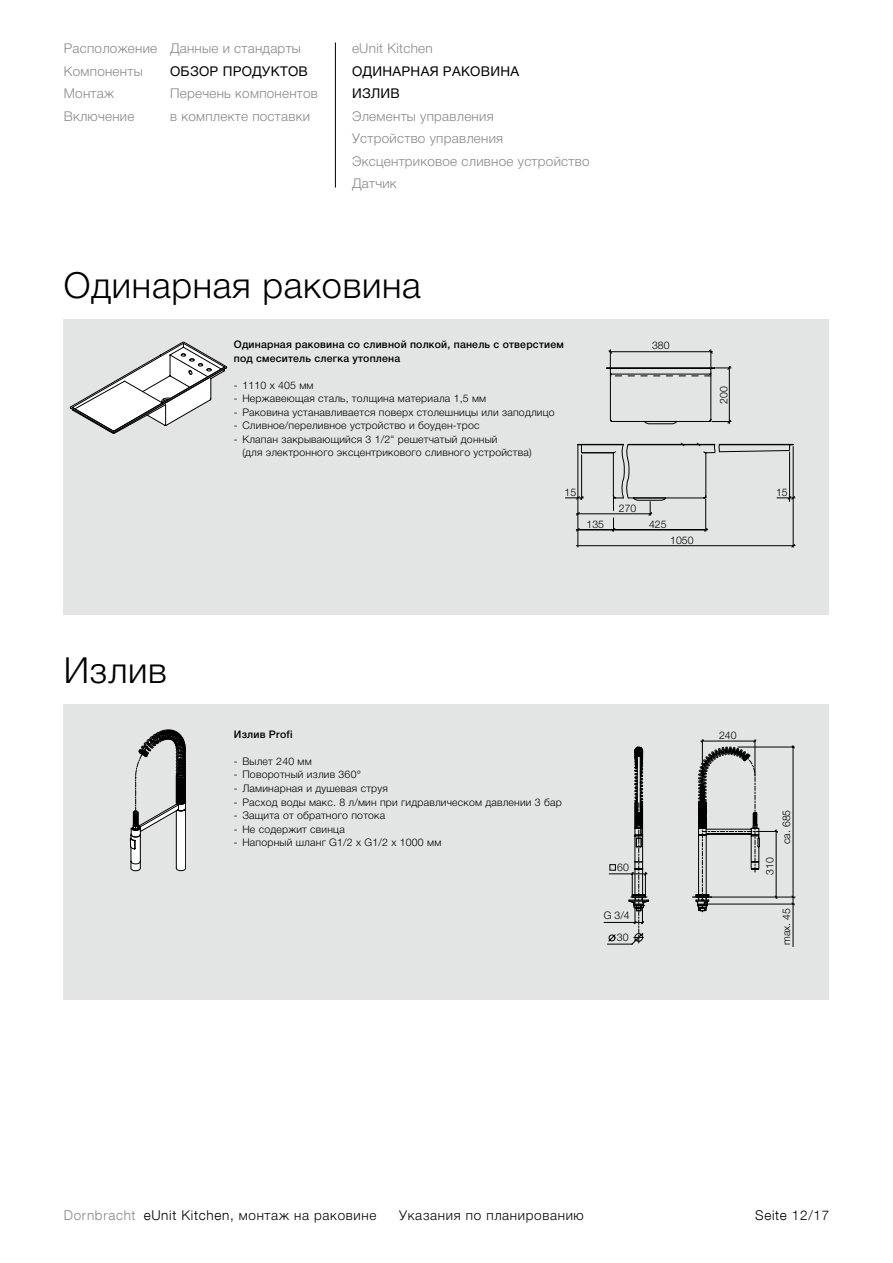
<style>
.page{position:relative;width:893px;height:1263px;background:#fff}
.page>*{position:absolute;margin:0;border:0;box-sizing:border-box;transform-origin:0 0}
.t1{font:300 36px "Helvetica Neue LTCYR";letter-spacing:.02em;color:#000}
.t2{font:300 13.5px/22.5px "Helvetica Neue LTCYR";letter-spacing:.02em;color:#87888a}
.t3{font:300 13.5px "Helvetica Neue LTCYR";letter-spacing:.05em;color:#000}
.t4{font:13.5px/22.5px "Helvetica Neue LTCYR";letter-spacing:.02em;color:#000}
.t5{font:300 13.5px "Helvetica Neue LT Com";letter-spacing:.05em;color:#000}
.t6{font:300 10.5px/13.5px "Helvetica Neue LTCYR";letter-spacing:.02em;color:#000}
.t7{font:500 10.5px/13.5px "Helvetica Neue LTCYR";letter-spacing:.02em;color:#000}
.t8{font:300 10.5px "Helvetica Neue";color:#000}
.s1{font-family:"Helvetica Neue LT Com"}
.s2{font-family:"Helvetica Neue LT Com";color:#87888a}
</style>
<div class="page">
<div style="left:64px;top:319px;width:765px;height:295px;background:#e3e4e4"></div>
<div style="left:64px;top:704px;width:765px;height:295px;background:#e3e4e4"></div>
<svg style="left:70px;top:342px;width:157px;height:92px"></svg>
<hr style="left:604px;top:922px;width:39px;height:1px;background:#000">
<hr style="left:793px;top:746px;width:1px;height:201px;background:#000">
<svg style="left:607px;top:739px;width:188px;height:205px"></svg>
<hr style="left:578px;top:445px;width:1px;height:102px;background:#000">
<hr style="left:793px;top:446px;width:1px;height:101px;background:#000">
<hr style="left:576px;top:545px;width:219px;height:1px;background:#000">
<svg style="left:565px;top:350px;width:230px;height:182px"></svg>
<hr style="left:609px;top:351px;width:103px;height:1px;background:#000">
<svg style="left:130px;top:730px;width:56px;height:141px"></svg>
<hr style="left:335px;top:43px;width:1px;height:145px;background:#000">
<p class="t2" style="left:64px;top:37px;width:95px">Расположение<br>Компоненты<br>Монтаж<br>Включение</p>
<p class="t2" style="left:170px;top:37px;width:132px">Данные и стандарты</p>
<p class="t4" style="left:170px;top:60px;width:93px">Обзор продук</p>
<p class="t4" style="left:280px;top:60px;width:27px">тов</p>
<p class="t2" style="left:170px;top:82px;width:149px">Перечень компонентов в комплекте поставки</p>
<p class="t2" style="left:352px;top:37px;width:82px">eUnit Kitchen</p>
<p class="t4" style="left:352px;top:60px;width:167px">Одинарная раковина<br>Излив</p>
<p class="t2" style="left:352px;top:105px;width:239px">Элементы управления<br>Устройство управления<br>Эксцентриковое сливное устройство<br>Датчик</p>
<h1 class="t1" style="left:64px;top:265px;width:359px">Одинарная раковина</h1>
<p class="t7" style="left:234px;top:338px;width:331px">Одинарная раковина со сливной полкой, панель с отверстием под смеситель слегка утоплена</p>
<p class="t6" style="left:234px;top:379px;width:81px"><span class="s1">-</span> 1110 x 405 мм</p>
<p class="t6" style="left:234px;top:392px;width:254px"><span class="s1">-</span> Нержавеющая сталь, толщина материала 1,5 мм</p>
<p class="t6" style="left:234px;top:406px;width:322px"><span class="s1">-</span> Раковина устанавливается поверх столешницы или заподлицо</p>
<p class="t6" style="left:234px;top:419px;width:247px"><span class="s1">-</span> Сливное/переливное устройство и боуден-трос</p>
<p class="t6" style="left:242px;top:433px;width:291px;text-indent:-9px"><span class="s1">-</span> Клапан закрывающийся 3 1/2“ решетчатый донный<br>(для электронного эксцентрикового сливного устройства)</p>
<p class="t8" style="left:652px;top:339px;width:19px">380</p>
<p class="t8" style="left:717px;top:404px;width:19px;rotate:-90deg">200</p>
<p class="t8" style="left:564px;top:486px;width:13px">15</p>
<p class="t8" style="left:776px;top:486px;width:13px">15</p>
<p class="t8" style="left:619px;top:502px;width:19px">270</p>
<p class="t8" style="left:587px;top:518px;width:19px">135</p>
<p class="t8" style="left:649px;top:518px;width:19px">425</p>
<h1 class="t1" style="left:64px;top:650px;width:105px">Излив</h1>
<p class="t8" style="left:670px;top:534px;width:25px">1050</p>
<p class="t7" style="left:234px;top:728px;width:60px">Излив Profi</p>
<p class="t6" style="left:234px;top:755px;width:79px"><span class="s1">-</span> Вылет 240 мм</p>
<p class="t6" style="left:234px;top:768px;width:129px"><span class="s1">-</span> Поворотный излив 360°</p>
<p class="t6" style="left:234px;top:782px;width:156px"><span class="s1">-</span> Ламинарная и душевая струя</p>
<p class="t6" style="left:234px;top:795px;width:329px"><span class="s1">-</span> Расход воды макс. 8 л/мин при гидравлическом давлении 3 бар</p>
<p class="t6" style="left:234px;top:809px;width:153px"><span class="s1">-</span> Защита от обратного потока</p>
<p class="t6" style="left:234px;top:822px;width:112px"><span class="s1">-</span> Не содержит свинца</p>
<p class="t6" style="left:234px;top:836px;width:209px"><span class="s1">-</span> Напорный шланг G1/2 x G1/2 x 1000 мм</p>
<p class="t8" style="left:617px;top:860px;width:13px">60</p>
<p class="t8" style="left:604px;top:909px;width:27px">G 3/4</p>
<p class="t8" style="left:617px;top:931px;width:13px">30</p>
<p class="t8" style="left:719px;top:728px;width:19px">240</p>
<p class="t8" style="left:763px;top:875px;width:19px;rotate:-90deg">310</p>
<p class="t8" style="left:780px;top:844px;width:36px;rotate:-90deg">ca. 685</p>
<p class="t8" style="left:780px;top:945px;width:38px;rotate:-90deg">max. 45</p>
<p class="t3" style="left:64px;top:1208px;width:314px"><span class="s2">Dornbracht</span> <span class="s1">eUnit Kitchen,</span> монтаж на раковине</p>
<p class="t3" style="left:399px;top:1208px;width:186px">Указания по планированию</p>
<p class="t5" style="left:755px;top:1207px;width:76px">Seite 12/17</p>
</div>
